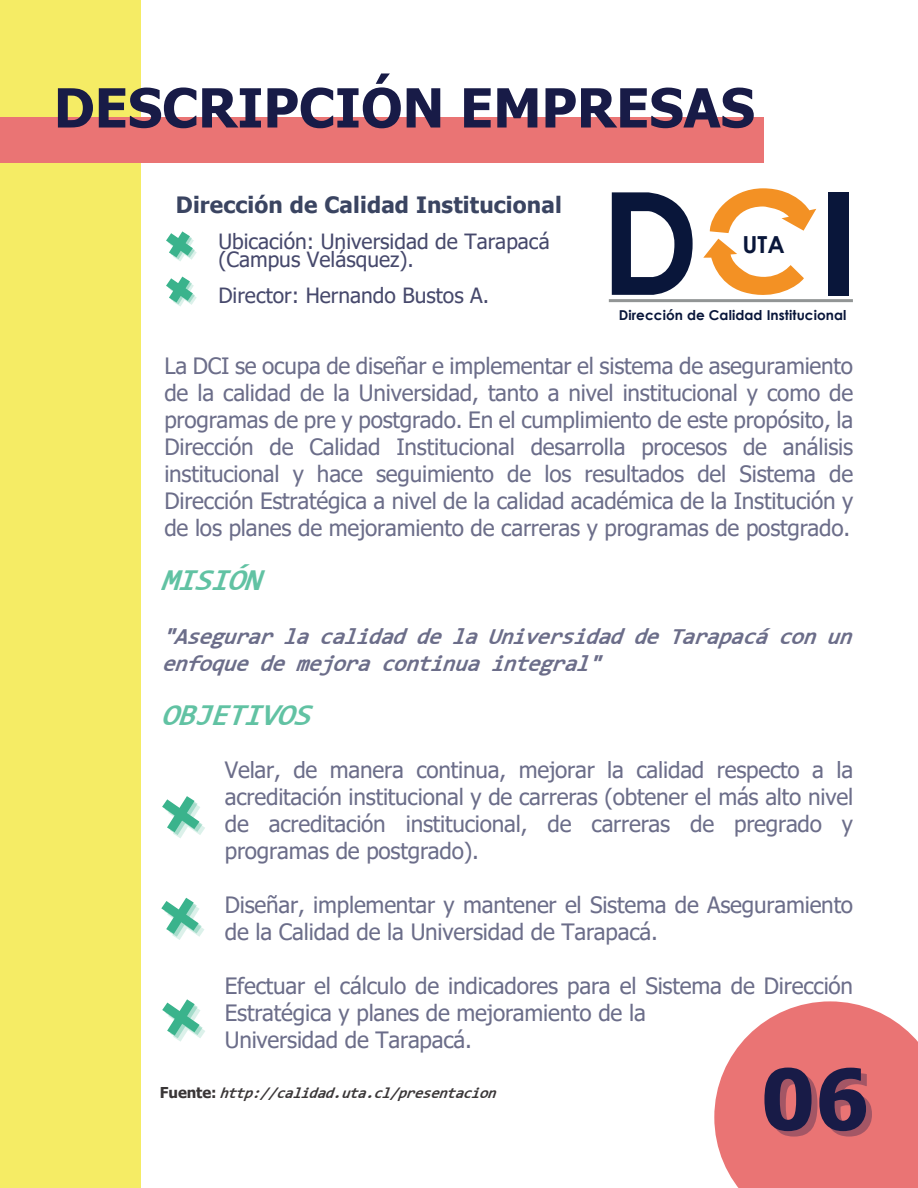
<style>
.page{position:relative;width:918px;height:1188px;background:#fff}
.page>*{position:absolute;margin:0;border:0;box-sizing:border-box;transform-origin:0 0}
.t1{font:700 84px "Tahoma";color:#181b47}
.t2{font:700 54px "Tahoma";color:#181b47}
.t3{font:italic 700 30px "Tahoma";color:#3ab38c}
.t4{font:700 23.4px "Century Gothic";color:#09163a}
.t5{font:22.5px/27px "Tahoma";letter-spacing:-.01em;color:rgb(24 27 71/.8);text-align:justify}
.t6{font:italic 700 22.5px/27px "Tahoma";letter-spacing:-.01em;color:rgb(24 27 71/.8)}
.t7{font:700 22.5px "Tahoma";letter-spacing:.005em;color:#09163a}
.t8{font:21px/18px "Tahoma";color:#181b47}
.t9{font:italic 700 15px "Tahoma";letter-spacing:-.01em;color:rgb(35 31 32/.9)}
.t10{font:700 13.65px "Century Gothic";letter-spacing:.005em;color:#09163a}
.s1{font-style:normal}
</style>
<div class="page">
<div style="left:0;top:0;width:141px;height:1188px;background:#f5ec65"></div>
<div style="left:0;top:117px;width:764px;height:46px;background:#ea7474"></div>
<svg style="left:612px;top:192px;width:81px;height:103px"></svg>
<svg style="left:710px;top:188px;width:106px;height:45px"></svg>
<svg style="left:703px;top:239px;width:101px;height:56px"></svg>
<div style="left:829px;top:192px;width:20px;height:104px;background:#09163a"></div>
<hr style="left:609px;top:299px;width:244px;height:3px;background:#929595">
<svg style="left:714px;top:1001px;width:204px;height:187px;background:#ec8585"></svg>
<svg style="left:166px;top:231px;width:31px;height:76px"></svg>
<svg style="left:161px;top:897px;width:43px;height:43px"></svg>
<svg style="left:162px;top:999px;width:43px;height:43px"></svg>
<svg style="left:162px;top:796px;width:43px;height:42px"></svg>
<h2 class="t2" style="left:54px;top:70px;width:702px">DESCRIPCIÓN EMPRESAS</h2>
<p class="t7" style="left:176px;top:189px;width:388px">Dirección de Calidad Institucional</p>
<p class="t8" style="left:218px;top:234px;width:333px">Ubicación: Universidad de Tarapacá (Campus Velásquez).</p>
<p class="t8" style="left:218px;top:288px;width:272px">Director: Hernando Bustos A.</p>
<p class="t4" style="left:743px;top:227px;width:44px">UTA</p>
<p class="t10" style="left:619px;top:305px;width:229px">Dirección de Calidad Institucional</p>
<p class="t5" style="left:164px;top:354px;width:690px">La DCI se ocupa de diseñar e implementar el sistema de aseguramiento de la calidad de la Universidad, tanto a nivel institucional y como de programas de pre y postgrado. En el cumplimiento de este propósito, la Dirección de Calidad Institucional desarrolla procesos de análisis institucional y hace seguimiento de los resultados del Sistema de Dirección Estratégica a nivel de la calidad académica de la Institución y de los planes de mejoramiento de carreras y programas de postgrado.</p>
<h3 class="t3" style="left:164px;top:562px;width:100px">MISIÓN</h3>
<p class="t6" style="left:164px;top:623px;width:691px">“Asegurar la calidad de la Universidad de Tarapacá con un enfoque de mejora continua integral”</p>
<h3 class="t3" style="left:164px;top:697px;width:150px">OBJETIVOS</h3>
<p class="t5" style="left:225px;top:758px;width:630px">Velar, de manera continua, mejorar la calidad respecto a la acreditación institucional y de carreras (obtener el más alto nivel de acreditación institucional, de carreras de pregrado y programas de postgrado).</p>
<p class="t5" style="left:225px;top:893px;width:630px">Diseñar, implementar y mantener el Sistema de Aseguramiento de la Calidad de la Universidad de Tarapacá.</p>
<p class="t5" style="left:225px;top:974px;width:630px;text-align:left">Efectuar el cálculo de indicadores para el Sistema de Dirección<br>Estratégica y planes de mejoramiento de la<br>Universidad de Tarapacá.</p>
<p class="t9" style="left:160px;top:1084px;width:339px"><span class="s1">Fuente:</span> http://calidad.uta.cl/presentacion</p>
<h1 class="t1" style="left:767px;top:1046px;width:109px">06</h1>
</div>
